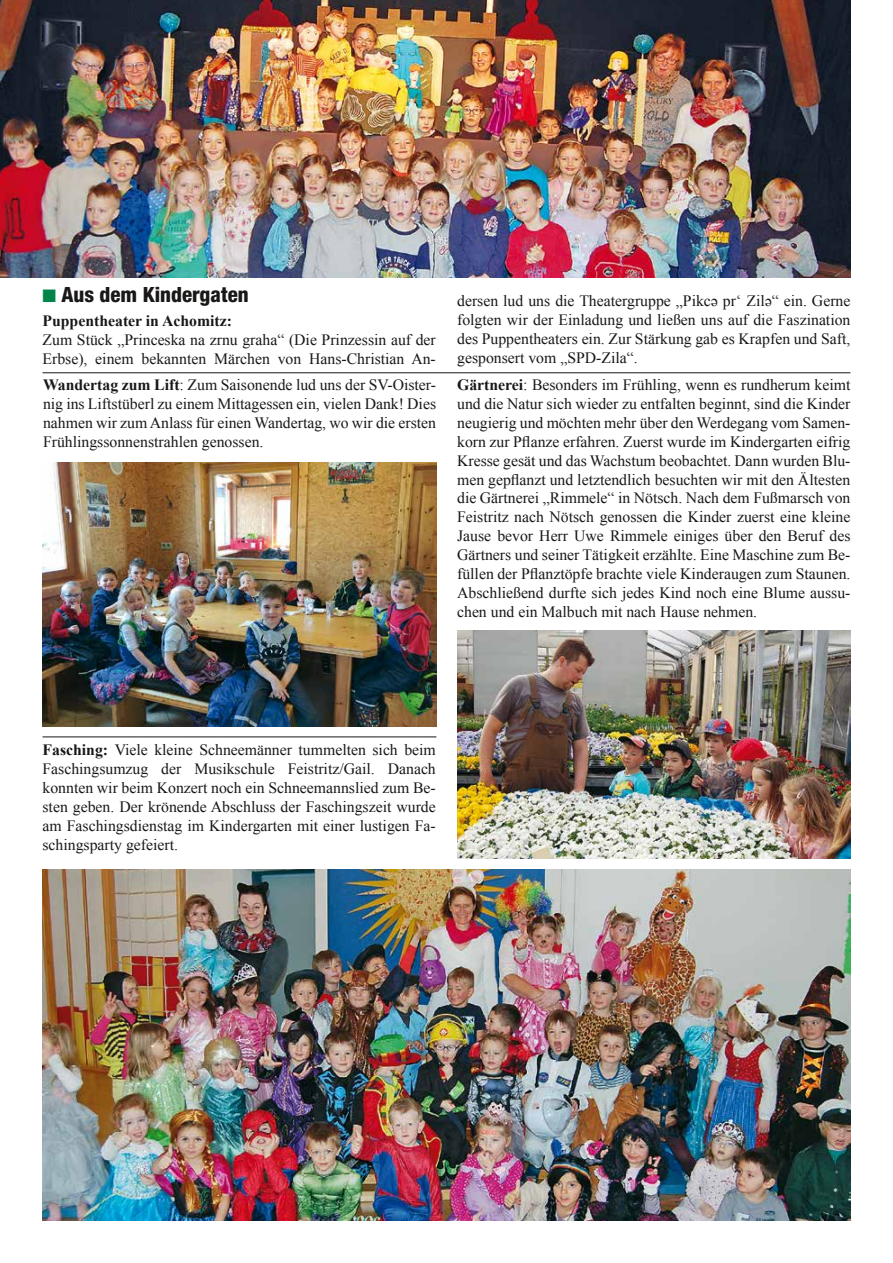
<style>
.page{position:relative;width:893px;height:1263px;background:#fff}
.page>*{position:absolute;margin:0;border:0;box-sizing:border-box;transform-origin:0 0}
.t1{font:800 condensed 21px "Helvetica Neue";color:#1a1817}
.t2{font:15.75px/18.9px "Times New Roman";color:#1a1817;text-align:justify}
.t3{font:700 15.75px "Times New Roman";color:#1a1817}
.s1{color:#008449}
.s2{font-weight:700}
</style>
<div class="page">
<img style="left:43px;top:869px;width:807px;height:351px">
<img style="left:457px;top:630px;width:393px;height:228px">
<img style="left:43px;top:463px;width:393px;height:263px">
<img style="left:0;top:0;width:850px;height:278px">
<hr style="left:43px;top:372px;width:807px;height:1px;background:#1a1817">
<hr style="left:43px;top:736px;width:393px;height:1px;background:#1a1817">
<h1 class="t1" style="left:43px;top:281px;width:208px"><span class="s1">■</span> Aus dem Kindergaten</h1>
<p class="t3" style="left:43px;top:310px;width:191px">Puppentheater in Achomitz:</p>
<p class="t2" style="left:43px;top:330px;width:395px">Zum Stück „Princeska na zrnu graha“ (Die Prinzessin auf der<br>Erbse), einem bekannten Märchen von Hans-Christian An-</p>
<p class="t2" style="left:43px;top:375px;width:395px"><span class="s2">Wandertag zum Lift</span>: Zum Saisonende lud uns der SV-Oister&shy;nig ins Liftstüberl zu einem Mittagessen ein, vielen Dank! Dies nahmen wir zum Anlass für einen Wandertag, wo wir die ersten Frühlingssonnenstrahlen genossen.</p>
<p class="t2" style="left:457px;top:291px;width:395px">dersen lud uns die Theatergruppe „Pikcə pr‘ Zilə“ ein. Gerne folgten wir der Einladung und ließen uns auf die Faszination des Puppentheaters ein. Zur Stärkung gab es Krapfen und Saft, gesponsert vom „SPD-Zila“.</p>
<p class="t2" style="left:457px;top:375px;width:395px"><span class="s2">Gärtnerei</span>: Besonders im Frühling, wenn es rundherum keimt und die Natur sich wieder zu entfalten beginnt, sind die Kinder neugierig und möchten mehr über den Werdegang vom Samen&shy;korn zur Pflanze erfahren. Zuerst wurde im Kindergarten eifrig Kresse gesät und das Wachstum beobachtet. Dann wurden Blu&shy;men gepflanzt und letztendlich besuchten wir mit den Ältesten die Gärtnerei „Rimmele“ in Nötsch. Nach dem Fußmarsch von Feistritz nach Nötsch genossen die Kinder zuerst eine kleine Jause bevor Herr Uwe Rimmele einiges über den Beruf des Gärtners und seiner Tätigkeit erzählte. Eine Maschine zum Be&shy;füllen der Pflanztöpfe brachte viele Kinderaugen zum Staunen.<br>Abschließend durfte sich jedes Kind noch eine Blume aussu&shy;chen und ein Malbuch mit nach Hause nehmen.</p>
<p class="t2" style="left:43px;top:740px;width:395px"><span class="s2">Fasching:</span> Viele kleine Schneemänner tummelten sich beim Faschingsumzug der Musikschule Feistritz/Gail. Danach konnten wir beim Konzert noch ein Schneemannslied zum Be&shy;sten geben. Der krönende Abschluss der Faschingszeit wurde am Faschingsdienstag im Kindergarten mit einer lustigen Fa&shy;schingsparty gefeiert.</p>
</div>
